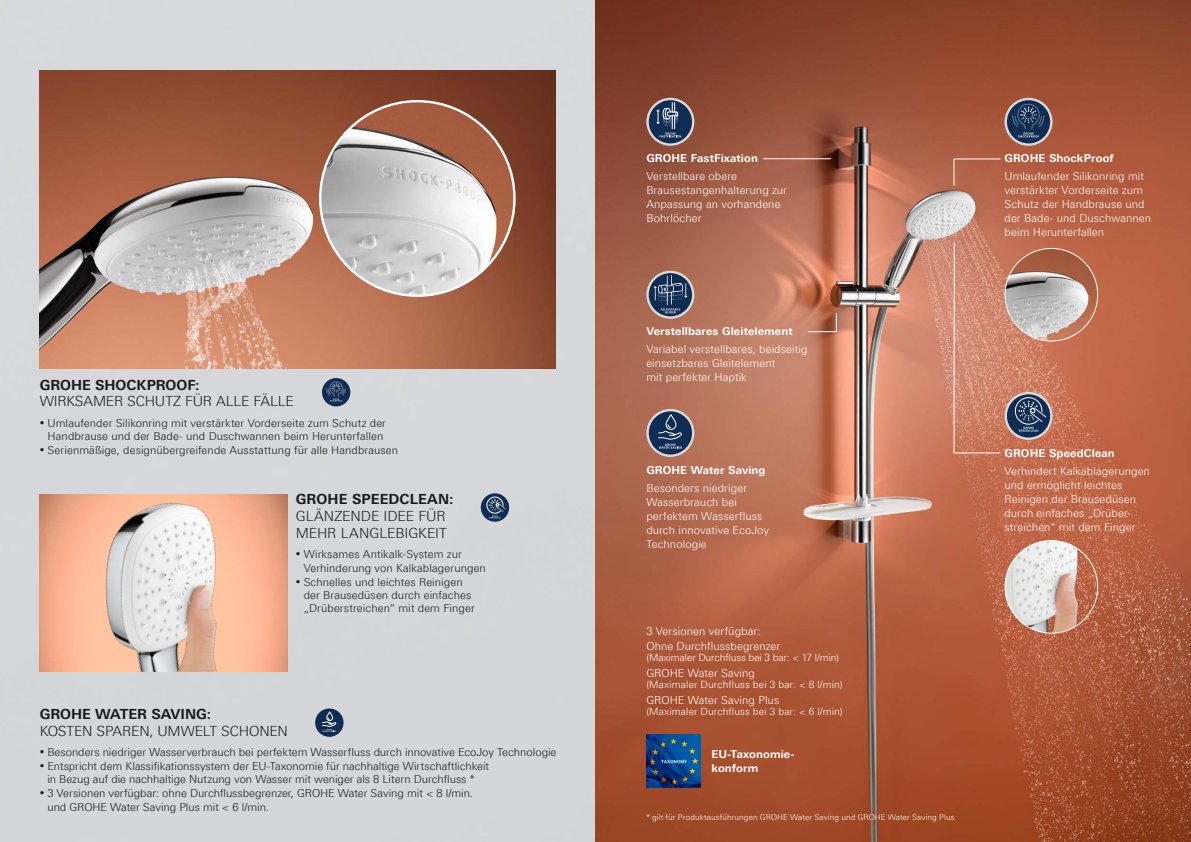
<style>
.page{position:relative;width:1191px;height:842px;background:#d6d7da}
.page>*{position:absolute;margin:0;border:0;box-sizing:border-box;transform-origin:0 0}
.t1{font:300 14px/16.8px "Linotype Univers 330";letter-spacing:-.01em;color:#1a1a18}
.t2{font:700 14px "Linotype Univers 630";letter-spacing:-.005em;color:#1a1a18}
.t3{font:300 11px/13.2px "Linotype Univers 330";color:#1a1a18}
.t4{font:300 11px/14px "Linotype Univers 330";letter-spacing:.01em;color:#fff}
.t5{font:700 11px/14px "Linotype Univers 630";letter-spacing:.01em;color:#fff}
.t6{font:300 10px "Linotype Univers 330";letter-spacing:.01em;color:#fff}
.t7{font:300 8px "Linotype Univers 330";letter-spacing:.01em;color:#fff}
.s1{font-size:9px}
</style>
<div class="page">
<img style="left:595px;top:0;width:596px;height:842px">
<svg style="left:315px;top:708px;width:28px;height:29px"></svg>
<div style="left:316px;top:709px;width:27px;height:27px;background:#0f2c52;border-radius:50%"></div>
<svg style="left:322px;top:711px;width:14px;height:21px"></svg>
<svg style="left:481px;top:493px;width:28px;height:29px"></svg>
<svg style="left:481px;top:494px;width:27px;height:27px"></svg>
<svg style="left:487px;top:497px;width:16px;height:16px"></svg>
<div style="left:486px;top:497px;width:17px;height:16px;border:1px solid #fff;border-radius:50%"></div>
<svg style="left:489px;top:499px;width:17px;height:19px"></svg>
<svg style="left:646px;top:98px;width:48px;height:48px"></svg>
<div style="left:649px;top:100px;width:43px;height:43px;background:#0f2c52;border-radius:50%"></div>
<svg style="left:656px;top:102px;width:25px;height:35px"></svg>
<svg style="left:646px;top:271px;width:48px;height:48px"></svg>
<div style="left:649px;top:273px;width:43px;height:43px;background:#0f2c52;border-radius:50%"></div>
<svg style="left:654px;top:275px;width:33px;height:38px"></svg>
<svg style="left:646px;top:409px;width:48px;height:48px"></svg>
<div style="left:649px;top:411px;width:43px;height:43px;background:#0f2c52;border-radius:50%"></div>
<svg style="left:658px;top:413px;width:24px;height:36px"></svg>
<img style="left:1005px;top:248px;width:92px;height:93px;border-radius:46px">
<svg style="left:1004px;top:98px;width:48px;height:48px"></svg>
<div style="left:1007px;top:100px;width:43px;height:43px;background:#0f2c52;border-radius:50%"></div>
<svg style="left:1012px;top:104px;width:32px;height:33px"></svg>
<img style="left:1005px;top:541px;width:92px;height:92px;border-radius:46px">
<svg style="left:1004px;top:392px;width:48px;height:48px"></svg>
<div style="left:1007px;top:394px;width:43px;height:43px;background:#0f2c52;border-radius:50%"></div>
<svg style="left:1015px;top:398px;width:26px;height:26px"></svg>
<div style="left:1015px;top:397px;width:27px;height:28px;border:1px solid #fff;border-radius:50%"></div>
<svg style="left:1018px;top:401px;width:29px;height:31px"></svg>
<hr style="left:763px;top:159px;width:68px;height:1px;background:#fff">
<hr style="left:954px;top:159px;width:46px;height:1px;background:#fff">
<hr style="left:954px;top:453px;width:46px;height:1px;background:#fff">
<hr style="left:953px;top:242px;width:1px;height:211px;background:#fff">
<svg style="left:808px;top:313px;width:29px;height:19px"></svg>
<svg style="left:953px;top:159px;width:1px;height:27px"></svg>
<svg style="left:322px;top:378px;width:28px;height:28px"></svg>
<div style="left:323px;top:379px;width:27px;height:27px;background:#0f2c52;border-radius:50%"></div>
<svg style="left:326px;top:381px;width:20px;height:20px"></svg>
<img style="left:40px;top:71px;width:516px;height:298px">
<img style="left:40px;top:494px;width:247px;height:178px">
<img style="left:58px;top:494px;width:172px;height:178px">
<img style="left:320px;top:101px;width:194px;height:195px;border-radius:97px">
<img style="left:863px;top:808px;width:20px;height:22px">
<img style="left:646px;top:734px;width:54px;height:53px">
<p class="t2" style="left:40px;top:376px;width:161px">GROHE SHOCKPROOF:</p>
<p class="t1" style="left:40px;top:393px;width:256px">WIRKSAMER SCHUTZ FÜR ALLE FÄLLE</p>
<p class="t3" style="left:40px;top:416px;width:348px;text-align:center"><span class="s1">•</span> Umlaufender Silikonring mit verstärkter Vorderseite zum Schutz der<br>Handbrause und der Bade- und Duschwannen beim Herunterfallen</p>
<p class="t3" style="left:40px;top:443px;width:360px"><span class="s1">•</span> Serienmäßige, designübergreifende Ausstattung für alle Handbrausen</p>
<p class="t2" style="left:296px;top:491px;width:159px">GROHE SPEEDCLEAN:</p>
<p class="t1" style="left:296px;top:508px;width:153px">GLÄNZENDE IDEE FÜR<br>MEHR LANGLEBIGKEIT</p>
<p class="t3" style="left:304px;top:548px;width:184px;text-indent:-8px"><span class="s1">•</span> Wirksames Antikalk-System zur<br>Verhinderung von Kalkablagerungen</p>
<p class="t3" style="left:304px;top:575px;width:173px;text-indent:-8px"><span class="s1">•</span> Schnelles und leichtes Reinigen der Brausedüsen durch einfaches „Drüberstreichen“ mit dem Finger</p>
<p class="t2" style="left:40px;top:705px;width:173px">GROHE WATER SAVING:</p>
<p class="t1" style="left:40px;top:722px;width:250px">KOSTEN SPAREN, UMWELT SCHONEN</p>
<p class="t3" style="left:40px;top:745px;width:518px"><span class="s1">•</span> Besonders niedriger Wasserverbrauch bei perfektem Wasserfluss durch innovative EcoJoy Technologie</p>
<p class="t3" style="left:47px;top:759px;width:443px;text-indent:-8px"><span class="s1">•</span> Entspricht dem Klassifikationssystem der EU-Taxonomie für nachhaltige Wirtschaftlichkeit in Bezug auf die nachhaltige Nutzung von Wasser mit weniger als 8 Litern Durchfluss *</p>
<p class="t3" style="left:47px;top:787px;width:427px;text-indent:-8px"><span class="s1">•</span> 3 Versionen verfügbar: ohne Durchflussbegrenzer, GROHE Water Saving mit &lt; 8 l/min. und GROHE Water Saving Plus mit &lt; 6 l/min.</p>
<p class="t5" style="left:646px;top:151px;width:113px">GROHE FastFixation</p>
<p class="t4" style="left:646px;top:169px;width:142px">Verstellbare obere<br>Brausestangenhalterung zur<br>Anpassung an vorhandene<br>Bohrlöcher</p>
<p class="t5" style="left:646px;top:324px;width:148px">Verstellbares Gleitelement</p>
<p class="t4" style="left:646px;top:342px;width:163px">Variabel verstellbares, beidseitig einsetzbares Gleitelement<br>mit perfekter Haptik</p>
<p class="t5" style="left:646px;top:463px;width:121px">GROHE Water Saving</p>
<p class="t4" style="left:646px;top:481px;width:124px">Besonders niedriger<br>Wasserbrauch bei perfektem Wasserfluss durch innovative EcoJoy<br>Technologie</p>
<p class="t4" style="left:646px;top:624px;width:135px;line-height:15px">3 Versionen verfügbar:<br>Ohne Durchflussbegrenzer</p>
<p class="t6" style="left:646px;top:652px;width:194px">(Maximaler Durchfluss bei 3 bar: &lt; 17 l/min)</p>
<p class="t4" style="left:646px;top:666px;width:110px">GROHE Water Saving</p>
<p class="t6" style="left:646px;top:679px;width:198px">(Maximaler Durchfluss bei 3 bar: &lt; 8 l/min)</p>
<p class="t4" style="left:646px;top:693px;width:134px">GROHE Water Saving Plus</p>
<p class="t6" style="left:646px;top:706px;width:198px">(Maximaler Durchfluss bei 3 bar: &lt; 6 l/min)</p>
<p class="t5" style="left:711px;top:747px;width:84px">EU-Taxonomie&shy;konform</p>
<p class="t7" style="left:646px;top:812px;width:310px">* gilt für Produktausführungen GROHE Water Saving und GROHE Water Saving Plus</p>
<p class="t5" style="left:1004px;top:151px;width:111px">GROHE ShockProof</p>
<p class="t4" style="left:1004px;top:169px;width:148px">Umlaufender Silikonring mit verstärkter Vorderseite zum<br>Schutz der Handbrause und der Bade- und Duschwannen beim Herunterfallen</p>
<p class="t5" style="left:1004px;top:446px;width:112px">GROHE SpeedClean</p>
<p class="t4" style="left:1004px;top:464px;width:147px">Verhindert Kalkablagerungen und ermöglicht leichtes<br>Reinigen der Brausedüsen durch einfaches „Drüber&shy;streichen“ mit dem Finger</p>
</div>
